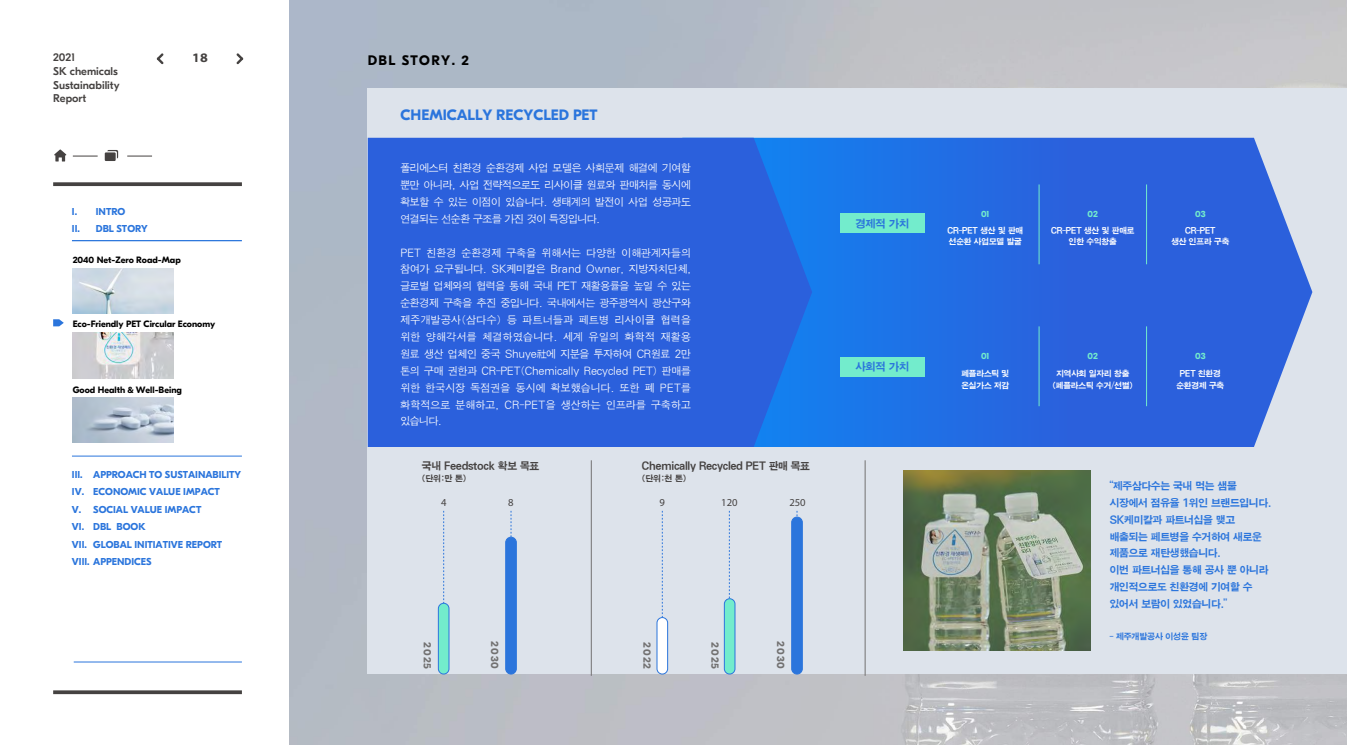
<style>
.page{position:relative;width:1347px;height:745px;background:#fff}
.page>*{position:absolute;margin:0;border:0;box-sizing:border-box;transform-origin:0 0}
.t1{font:700 15px "GT Eesti Pro Disp Trial";color:#2b75dc}
.t2{font:700 13.75px "GT Eesti Pro Disp Trial";letter-spacing:.1em;color:#000}
.t3{font:700 semi-expanded 13px "Myriad Pro";color:#454241}
.t4{font:500 11.25px/13.8px "GT Eesti Pro Disp Trial";color:#454241}
.t5{font:11.25px "SMK Gothic Std";letter-spacing:-.09em;color:#2b75dc}
.t6{font:10.62px/16.9px "SMJ Gothic Std";letter-spacing:-.08em;color:#fff;text-align:justify}
.t7{font:10.62px/16.9px "SMK Gothic Std";letter-spacing:-.09em;color:#2b75dc}
.t8{font:10.62px "SMK Gothic Std";letter-spacing:-.095em;color:#454241}
.t9{font:700 10.62px "GT Eesti Pro Disp Trial";letter-spacing:.1em;color:#727171}
.t10{font:10.62px "Myriad Pro";color:#454241}
.t11{font:700 10px/17.5px "GT Eesti Pro Disp Trial";color:#2b75dc}
.t12{font:700 9.12px "GT Eesti Pro Disp Trial";color:#000}
.t13{font:700 9px "GT Eesti Pro Disp Trial";color:#73eccc}
.t14{font:8.75px "SMK Gothic Std";color:#454241}
.t15{font:8.75px "SMK Gothic Std";letter-spacing:-.09em;color:#2b75dc}
.t16{font:8.5px/11.2px "SMK Gothic Std";letter-spacing:-.09em;color:#fff;text-align:center}
.s1{font-family:"Myriad Pro"}
</style>
<div class="page">
<svg style="left:53px;top:182px;width:189px;height:4px"></svg>
<hr style="left:53px;top:690px;width:189px;height:3px;background:#454241">
<hr style="left:74px;top:661px;width:168px;height:1px;background:#2b75dc">
<hr style="left:72px;top:240px;width:170px;height:1px;background:#2b75dc">
<hr style="left:72px;top:455px;width:170px;height:1px;background:#2b75dc">
<img style="left:73px;top:268px;width:100px;height:45px">
<img style="left:73px;top:332px;width:100px;height:46px">
<img style="left:73px;top:397px;width:100px;height:45px">
<svg style="left:73px;top:156px;width:25px;height:1px"></svg>
<svg style="left:127px;top:156px;width:25px;height:1px"></svg>
<svg style="left:54px;top:149px;width:12px;height:12px"></svg>
<div style="left:107px;top:150px;width:11px;height:8px;background:#454241;border-radius:2px"></div>
<svg style="left:106px;top:151px;width:11px;height:9px"></svg>
<div style="left:105px;top:152px;width:11px;height:9px;background:#454241"></div>
<svg style="left:157px;top:53px;width:6px;height:11px"></svg>
<svg style="left:236px;top:53px;width:7px;height:11px"></svg>
<img style="left:289px;top:0;width:1057px;height:744px">
<div style="left:368px;top:89px;width:978px;height:584px;background:#dde3eb"></div>
<svg style="left:812px;top:138px;width:500px;height:308px;background:#306fe1"></svg>
<div style="left:368px;top:138px;width:444px;height:308px;background:#2b60dc"></div>
<div style="left:840px;top:213px;width:84px;height:20px;background:#73eccc"></div>
<hr style="left:1038px;top:184px;width:1px;height:80px;background:#73eccc">
<hr style="left:1146px;top:184px;width:1px;height:80px;background:#73eccc">
<div style="left:840px;top:356px;width:84px;height:20px;background:#73eccc"></div>
<hr style="left:1038px;top:326px;width:1px;height:80px;background:#73eccc">
<hr style="left:1146px;top:326px;width:1px;height:80px;background:#73eccc">
<hr style="left:591px;top:460px;width:1px;height:215px;background:#727171">
<hr style="left:865px;top:460px;width:1px;height:215px;background:#727171">
<img style="left:903px;top:470px;width:187px;height:179px">
<svg style="left:53px;top:319px;width:11px;height:7px"></svg>
<svg style="left:729px;top:510px;width:1px;height:88px"></svg>
<svg style="left:662px;top:510px;width:1px;height:107px"></svg>
<svg style="left:511px;top:510px;width:1px;height:26px"></svg>
<svg style="left:443px;top:510px;width:1px;height:92px"></svg>
<div style="left:724px;top:598px;width:11px;height:75px;background:#73eccc;border-radius:5px"></div>
<div style="left:724px;top:598px;width:11px;height:75px;border:1px solid #2b75dc;border-radius:5px"></div>
<div style="left:657px;top:617px;width:10px;height:56px;background:#fff;border-radius:5px"></div>
<div style="left:657px;top:617px;width:11px;height:56px;border:1px solid #2b75dc;border-radius:5px"></div>
<div style="left:791px;top:516px;width:11px;height:157px;background:#2b75dc;border-radius:5px"></div>
<div style="left:791px;top:516px;width:11px;height:157px;border:1px solid #2b75dc;border-radius:5px"></div>
<div style="left:438px;top:603px;width:11px;height:70px;background:#73eccc;border-radius:5px"></div>
<div style="left:438px;top:602px;width:11px;height:71px;border:1px solid #2b75dc;border-radius:5px"></div>
<div style="left:506px;top:537px;width:10px;height:136px;background:#2b75dc;border-radius:5px"></div>
<div style="left:505px;top:536px;width:11px;height:137px;border:1px solid #2b75dc;border-radius:5px"></div>
<p class="t4" style="left:53px;top:51px;width:68px">2021<br>SK chemicals<br>Sustainability<br>Report</p>
<p class="t3" style="left:192px;top:49px;width:17px">18</p>
<p class="t11" style="left:72px;top:203px;width:77px">I. INTRO<br>II. DBL STORY</p>
<p class="t12" style="left:73px;top:256px;width:110px">2040 Net-Zero Road-Map</p>
<p class="t12" style="left:73px;top:320px;width:144px">Eco-Friendly PET Circular Economy</p>
<p class="t12" style="left:73px;top:386px;width:111px">Good Health <span class="s1">&amp;</span> Well-Being</p>
<p class="t11" style="left:72px;top:466px;width:171px">III. APPROACH TO SUSTAINABILITY<br>IV. ECONOMIC VALUE IMPACT<br>V. SOCIAL VALUE IMPACT<br>VI. DBL BOOK<br>VII. GLOBAL INITIATIVE REPORT<br>VIII. APPENDICES</p>
<p class="t2" style="left:368px;top:55px;width:102px">DBL STORY. 2</p>
<h1 class="t1" style="left:400px;top:109px;width:198px">CHEMICALLY RECYCLED PET</h1>
<p class="t6" style="left:400px;top:160px;width:293px">폴리에스터 친환경 순환경제 사업 모델은 사회문제 해결에 기여할 뿐만 아니라, 사업 전략적으로도 리사이클 원료와 판매처를 동시에 확보할 수 있는 이점이 있습니다. 생태계의 발전이 사업 성공과도 연결되는 선순환 구조를 가진 것이 특징입니다.</p>
<p class="t6" style="left:400px;top:244px;width:293px">PET 친환경 순환경제 구축을 위해서는 다양한 이해관계자들의 참여가 요구됩니다. SK케미칼은 Brand Owner, 지방자치단체, 글로벌 업체와의 협력을 통해 국내 PET 재활용률을 높일 수 있는 순환경제 구축을 추진 중입니다. 국내에서는 광주광역시 광산구와 제주개발공사(삼다수) 등 파트너들과 페트병 리사이클 협력을 위한 양해각서를 체결하였습니다. 세계 유일의 화학적 재활용 원료 생산 업체인 중국 Shuye社에 지분을 투자하여 CR원료 2만 톤의 구매 권한과 CR-PET(Chemically Recycled PET) 판매를 위한 한국시장 독점권을 동시에 확보했습니다. 또한 폐 PET를 화학적으로 분해하고, CR-PET을 생산하는 인프라를 구축하고 있습니다.</p>
<p class="t8" style="left:421px;top:460px;width:120px">국내 Feedstock 확보 목표</p>
<p class="t14" style="left:421px;top:473px;width:47px">(단위:만 톤)</p>
<p class="t10" style="left:441px;top:496px;width:7px">4</p>
<p class="t10" style="left:508px;top:496px;width:7px">8</p>
<p class="t8" style="left:641px;top:460px;width:170px">Chemically Recycled PET 판매 목표</p>
<p class="t14" style="left:641px;top:473px;width:47px">(단위:천 톤)</p>
<p class="t10" style="left:659px;top:496px;width:7px">9</p>
<p class="t10" style="left:721px;top:496px;width:18px">120</p>
<p class="t10" style="left:789px;top:496px;width:18px">250</p>
<p class="t9" style="left:432px;top:641px;width:28px;rotate:90deg">2025</p>
<p class="t9" style="left:499px;top:640px;width:29px;rotate:90deg">2030</p>
<p class="t9" style="left:651px;top:641px;width:28px;rotate:90deg">2022</p>
<p class="t9" style="left:719px;top:641px;width:28px;rotate:90deg">2025</p>
<p class="t9" style="left:785px;top:640px;width:29px;rotate:90deg">2030</p>
<p class="t5" style="left:855px;top:217px;width:56px">경제적 가치</p>
<p class="t13" style="left:981px;top:210px;width:10px">01</p>
<p class="t16" style="left:947px;top:225px;width:78px;text-align:left">CR-PET 생산 및 판매 선순환 사업모델 발굴</p>
<p class="t13" style="left:1087px;top:210px;width:12px">02</p>
<p class="t16" style="left:1050px;top:225px;width:85px">CR-PET 생산 및 판매로 인한 수익창출</p>
<p class="t13" style="left:1195px;top:210px;width:12px">03</p>
<p class="t16" style="left:1171px;top:225px;width:60px">CR-PET<br>생산 인프라 구축</p>
<p class="t5" style="left:855px;top:360px;width:56px">사회적 가치</p>
<p class="t13" style="left:981px;top:352px;width:10px">01</p>
<p class="t16" style="left:961px;top:368px;width:50px;text-align:left">폐플라스틱 및 온실가스 저감</p>
<p class="t13" style="left:1087px;top:352px;width:12px">02</p>
<p class="t16" style="left:1052px;top:368px;width:83px">지역사회 일자리 창출 (폐플라스틱 수거/선별)</p>
<p class="t13" style="left:1195px;top:352px;width:12px">03</p>
<p class="t16" style="left:1176px;top:368px;width:50px">PET 친환경 순환경제 구축</p>
<p class="t7" style="left:1109px;top:477px;width:164px">“제주삼다수는 국내 먹는 샘물 시장에서 점유율 1위인 브랜드입니다.<br>SK케미칼과 파트너십을 맺고 배출되는 페트병을 수거하여 새로운 제품으로 재탄생했습니다.<br>이번 파트너십을 통해 공사 뿐 아니라 개인적으로도 친환경에 기여할 수 있어서 보람이 있었습니다.”</p>
<p class="t15" style="left:1109px;top:632px;width:100px">- 제주개발공사 이성윤 팀장</p>
</div>
